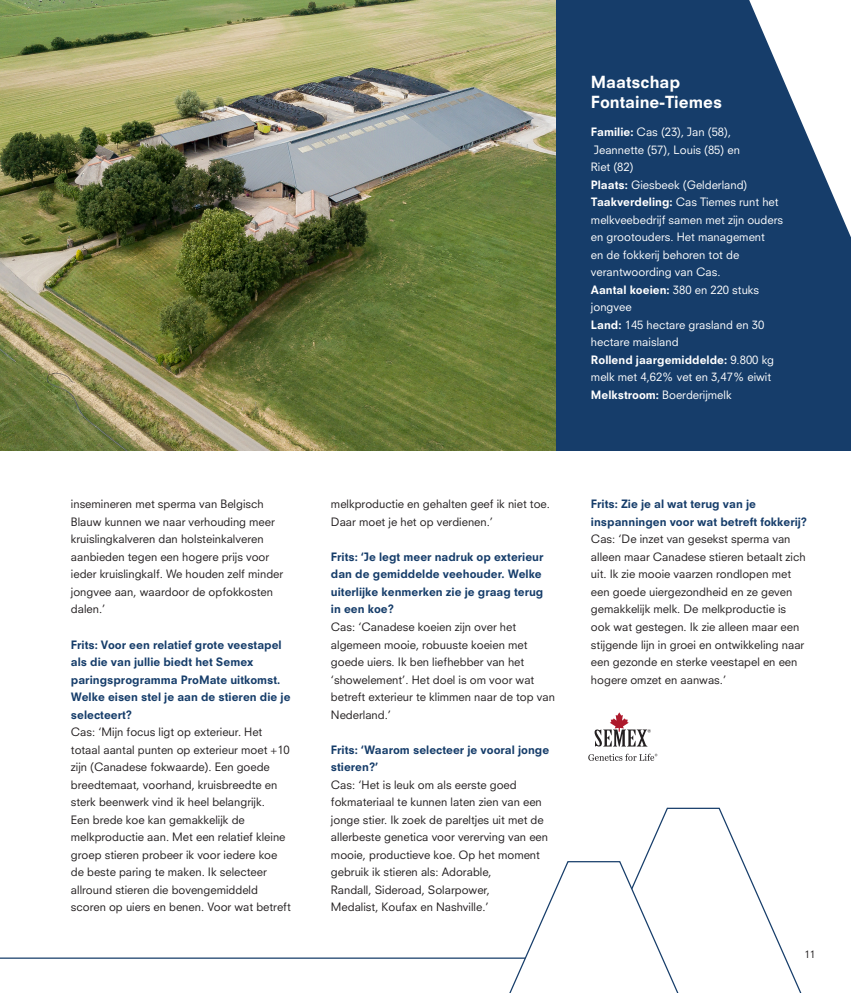
<style>
.page{position:relative;width:851px;height:993px;background:#fff}
.page>*{position:absolute;margin:0;border:0;box-sizing:border-box;transform-origin:0 0}
.t1{font:800 16.25px/19.5px "Neuzeit SLT Std";color:#fff}
.t2{font:11.25px/17.5px "Neuzeit SLT Std";color:#231f20}
.t3{font:11.25px/17.5px "Neuzeit SLT Std";color:#fff}
.t4{font:800 11.25px/17.5px "Neuzeit SLT Std";color:#163d6a}
.t5{font:10px "Neuzeit SLT Std";color:#231f20}
.s1{font-weight:800}
</style>
<div class="page">
<img style="left:0;top:0;width:1px;height:450px">
<div style="left:555px;top:0;width:295px;height:450px;background:#163d6a"></div>
<img style="left:1px;top:0;width:554px;height:450px">
<hr style="left:0;top:957px;width:784px;height:1px;background:#163d6a">
<svg style="left:644px;top:807px;width:157px;height:185px"></svg>
<svg style="left:465px;top:859px;width:257px;height:133px"></svg>
<svg style="left:594px;top:712px;width:56px;height:34px"></svg>
<svg style="left:588px;top:753px;width:69px;height:7px"></svg>
<svg style="left:749px;top:0;width:101px;height:235px"></svg>
<p class="t2" style="left:71px;top:495px;width:214px">insemineren met sperma van Belgisch Blauw kunnen we naar verhouding meer kruislingkalveren dan holsteinkalveren aanbieden tegen een hogere prijs voor ieder kruislingkalf. We houden zelf minder jongvee aan, waardoor de opfokkosten dalen.’</p>
<p class="t4" style="left:71px;top:635px;width:221px">Frits: Voor een relatief grote veestapel als die van jullie biedt het Semex paringsprogramma ProMate uitkomst.<br>Welke eisen stel je aan de stieren die je selecteert?</p>
<p class="t2" style="left:71px;top:722px;width:221px">Cas: ‘Mijn focus ligt op exterieur. Het totaal aantal punten op exterieur moet +10 zijn (Canadese fokwaarde). Een goede breedtemaat, voorhand, kruisbreedte en sterk beenwerk vind ik heel belangrijk.<br>Een brede koe kan gemakkelijk de melkproductie aan. Met een relatief kleine groep stieren probeer ik voor iedere koe de beste paring te maken. Ik selecteer allround stieren die bovengemiddeld scoren op uiers en benen. Voor wat betreft</p>
<p class="t1" style="left:591px;top:73px;width:133px">Maatschap<br>Fontaine-Tiemes</p>
<p class="t3" style="left:591px;top:123px;width:150px"><span class="s1">Familie:</span> Cas (23), Jan (58),<br>Jeannette (57), Louis (85) en<br>Riet (82)</p>
<p class="t3" style="left:591px;top:176px;width:158px"><span class="s1">Plaats:</span> Giesbeek (Gelderland)</p>
<p class="t3" style="left:591px;top:193px;width:193px"><span class="s1">Taakverdeling:</span> Cas Tiemes runt het melkveebedrijf samen met zijn ouders en grootouders. Het management<br>en de fokkerij behoren tot de verantwoording van Cas.</p>
<p class="t3" style="left:591px;top:281px;width:170px"><span class="s1">Aantal koeien:</span> 380 en 220 stuks jongvee</p>
<p class="t3" style="left:591px;top:316px;width:175px"><span class="s1">Land:</span> 145 hectare grasland en 30 hectare maisland</p>
<p class="t3" style="left:591px;top:351px;width:185px"><span class="s1">Rollend jaargemiddelde:</span> 9.800 kg melk met 4,62% vet en 3,47% eiwit</p>
<p class="t3" style="left:591px;top:386px;width:142px"><span class="s1">Melkstroom:</span> Boerderijmelk</p>
<p class="t2" style="left:331px;top:495px;width:220px">melkproductie en gehalten geef ik niet toe.<br>Daar moet je het op verdienen.’</p>
<p class="t4" style="left:331px;top:547px;width:214px">Frits: ‘Je legt meer nadruk op exterieur dan de gemiddelde veehouder. Welke uiterlijke kenmerken zie je graag terug in een koe?</p>
<p class="t2" style="left:331px;top:617px;width:225px">Cas: ‘Canadese koeien zijn over het algemeen mooie, robuuste koeien met goede uiers. Ik ben liefhebber van het ‘showelement’. Het doel is om voor wat betreft exterieur te klimmen naar de top van Nederland.’</p>
<p class="t4" style="left:331px;top:740px;width:220px">Frits: ‘Waarom selecteer je vooral jonge stieren?’</p>
<p class="t2" style="left:331px;top:775px;width:219px">Cas: ‘Het is leuk om als eerste goed fokmateriaal te kunnen laten zien van een jonge stier. Ik zoek de pareltjes uit met de allerbeste genetica voor vererving van een mooie, productieve koe. Op het moment gebruik ik stieren als: Adorable,<br>Randall, Sideroad, Solarpower,<br>Medalist, Koufax en Nashville.’</p>
<p class="t4" style="left:591px;top:495px;width:218px">Frits: Zie je al wat terug van je inspanningen voor wat betreft fokkerij?</p>
<p class="t2" style="left:591px;top:530px;width:216px">Cas: ‘De inzet van gesekst sperma van alleen maar Canadese stieren betaalt zich uit. Ik zie mooie vaarzen rondlopen met een goede uiergezondheid en ze geven gemakkelijk melk. De melkproductie is ook wat gestegen. Ik zie alleen maar een stijgende lijn in groei en ontwikkeling naar een gezonde en sterke veestapel en een hogere omzet en aanwas.’</p>
<p class="t5" style="left:804px;top:947px;width:13px">11</p>
</div>
